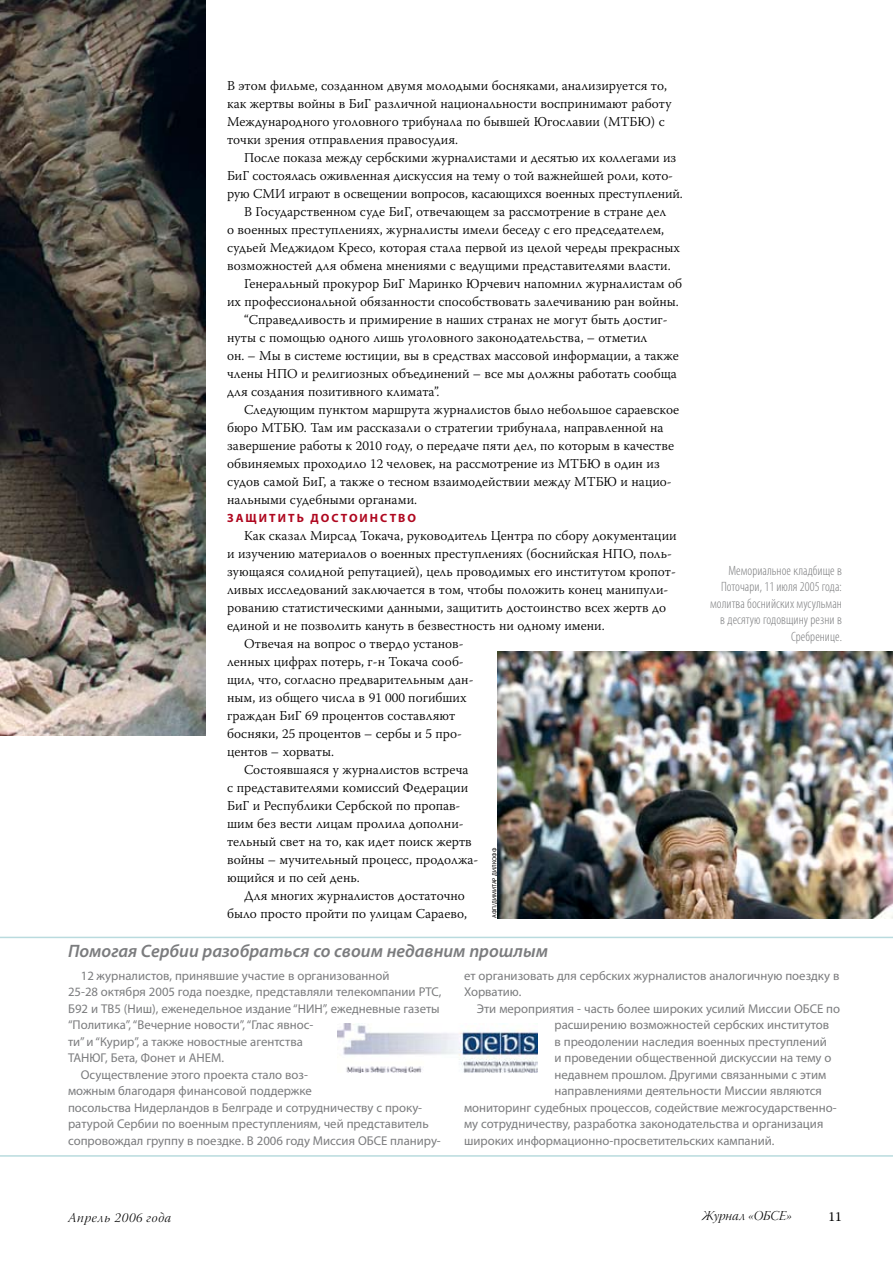
<style>
.page{position:relative;width:893px;height:1263px;background:#fff}
.page>*{position:absolute;margin:0;border:0;box-sizing:border-box;transform-origin:0 0}
.t1{font:italic 600 18px "Myriad Pro";color:#7b7c7e}
.t2{font:300 13.5px/18px "Warnock Pro";color:#000}
.t3{font:300 condensed 13.5px/16.5px "Myriad Pro";letter-spacing:.005em;color:#7b7c7e;text-align:right}
.t4{font:13.5px "Warnock Pro Light It Disp";letter-spacing:.045em;color:#000}
.t5{font:13.5px "Warnock Pro Light It Disp";letter-spacing:.01em;color:#000}
.t6{font:13.5px "Warnock Pro";color:#000}
.t7{font:12.75px/16.5px "Myriad Pro";color:#7b7c7e}
.t8{font:700 12px "Myriad Pro";letter-spacing:.17em;color:#af071f}
.t9{font:6px "Myriad Pro";letter-spacing:.02em;color:#000}
</style>
<div class="page">
<img style="left:0;top:0;width:206px;height:736px">
<img style="left:497px;top:652px;width:396px;height:266px">
<img style="left:338px;top:1024px;width:199px;height:49px">
<hr style="left:0;top:937px;width:893px;height:1px;background:#b9dbde">
<hr style="left:0;top:1155px;width:893px;height:2px;background:#b9dbde">
<p class="t2" style="left:227px;top:76px;width:446px">В этом фильме, созданном двумя молодыми босняками, анализируется то, как жертвы войны в БиГ различной национальности воспринимают работу Международного уголовного трибунала по бывшей Югославии (МТБЮ) с точки зрения отправления правосудия.</p>
<p class="t2" style="left:244px;top:148px;width:434px">После показа между сербскими журналистами и десятью их коллегами из</p>
<p class="t2" style="left:227px;top:166px;width:448px">БиГ состоялась оживленная дискуссия на тему о той важнейшей роли, кото-</p>
<p class="t2" style="left:227px;top:184px;width:457px">рую СМИ играют в освещении вопросов, касающихся военных преступлений.</p>
<p class="t2" style="left:244px;top:202px;width:424px">В Государственном суде БиГ, отвечающем за рассмотрение в стране дел</p>
<p class="t2" style="left:227px;top:220px;width:439px">о военных преступлениях, журналисты имели беседу с его председателем,</p>
<p class="t2" style="left:227px;top:238px;width:455px">судьей Меджидом Кресо, которая стала первой из целой череды прекрасных</p>
<p class="t2" style="left:227px;top:256px;width:445px">возможностей для обмена мнениями с ведущими представителями власти.</p>
<p class="t2" style="left:244px;top:274px;width:440px">Генеральный прокурор БиГ Маринко Юрчевич напомнил журналистам об</p>
<p class="t2" style="left:227px;top:292px;width:453px">их профессиональной обязанности способствовать залечиванию ран войны.</p>
<p class="t2" style="left:244px;top:310px;width:425px">“Справедливость и примирение в наших странах не могут быть достиг-</p>
<p class="t2" style="left:227px;top:328px;width:422px">нуты с помощью одного лишь уголовного законодательства, – отметил</p>
<p class="t2" style="left:227px;top:346px;width:453px">он. – Мы в системе юстиции, вы в средствах массовой информации, а также</p>
<p class="t2" style="left:227px;top:364px;width:451px">члены НПО и религиозных объединений – все мы должны работать сообща</p>
<p class="t2" style="left:227px;top:382px;width:214px">для создания позитивного климата”.</p>
<p class="t2" style="left:244px;top:400px;width:437px">Следующим пунктом маршрута журналистов было небольшое сараевское</p>
<p class="t2" style="left:227px;top:418px;width:438px">бюро МТБЮ. Там им рассказали о стратегии трибунала, направленной на</p>
<p class="t2" style="left:227px;top:436px;width:448px">завершение работы к 2010 году, о передаче пяти дел, по которым в качестве</p>
<p class="t2" style="left:227px;top:454px;width:434px">обвиняемых проходило 12 человек, на рассмотрение из МТБЮ в один из</p>
<p class="t2" style="left:227px;top:472px;width:446px">судов самой БиГ, а также о тесном взаимодействии между МТБЮ и нацио-</p>
<p class="t2" style="left:227px;top:490px;width:192px">нальными судебными органами.</p>
<p class="t8" style="left:227px;top:510px;width:190px">ЗАЩИТИТЬ ДОСТОИНСТВО</p>
<p class="t2" style="left:244px;top:526px;width:434px">Как сказал Мирсад Токача, руководитель Центра по сбору документации</p>
<p class="t2" style="left:227px;top:544px;width:446px">и изучению материалов о военных преступлениях (боснийская НПО, поль-</p>
<p class="t2" style="left:227px;top:562px;width:450px">зующаяся солидной репутацией), цель проводимых его институтом кропот-</p>
<p class="t2" style="left:227px;top:580px;width:443px">ливых исследований заключается в том, чтобы положить конец манипули-</p>
<p class="t2" style="left:227px;top:598px;width:441px">рованию статистическими данными, защитить достоинство всех жертв до</p>
<p class="t2" style="left:227px;top:616px;width:379px">единой и не позволить кануть в безвестность ни одному имени.</p>
<p class="t2" style="left:244px;top:634px;width:221px">Отвечая на вопрос о твердо установ-</p>
<p class="t2" style="left:227px;top:652px;width:238px">ленных цифрах потерь, г‑н Токача сооб-</p>
<p class="t2" style="left:227px;top:670px;width:248px">щил, что, согласно предварительным дан-</p>
<p class="t2" style="left:227px;top:688px;width:241px">ным, из общего числа в 91 000 погибших</p>
<p class="t2" style="left:227px;top:706px;width:230px">граждан БиГ 69 процентов составляют</p>
<p class="t2" style="left:227px;top:724px;width:236px">босняки, 25 процентов – сербы и 5 про-</p>
<p class="t2" style="left:227px;top:742px;width:108px">центов – хорваты.</p>
<p class="t2" style="left:244px;top:760px;width:226px">Состоявшаяся у журналистов встреча</p>
<p class="t2" style="left:227px;top:778px;width:243px">с представителями комиссий Федерации</p>
<p class="t2" style="left:227px;top:796px;width:235px">БиГ и Республики Сербской по пропав-</p>
<p class="t2" style="left:227px;top:814px;width:238px">шим без вести лицам пролила дополни-</p>
<p class="t2" style="left:227px;top:832px;width:246px">тельный свет на то, как идет поиск жертв</p>
<p class="t2" style="left:227px;top:850px;width:253px">войны – мучительный процесс, продолжа-</p>
<p class="t2" style="left:227px;top:868px;width:134px">ющийся и по сей день.</p>
<p class="t2" style="left:244px;top:886px;width:222px">Для многих журналистов достаточно</p>
<p class="t2" style="left:227px;top:904px;width:241px">было просто пройти по улицам Сараево,</p>
<p class="t9" style="left:491px;top:918px;width:72px;rotate:-90deg">АФП/ДИМИТАР ДИЛКОФФ</p>
<h1 class="t1" style="left:68px;top:940px;width:482px">Помогая Сербии разобраться со своим недавним прошлым</h1>
<p class="t3" style="left:710px;top:562px;width:133px">Мемориальное кладбище в<br>Поточари, 11 июля 2005 года: молитва боснийских мусульман в десятую годовщину резни в<br>Сребренице.</p>
<p class="t7" style="left:81px;top:967px;width:310px">12 журналистов, принявшие участие в организованной</p>
<p class="t7" style="left:68px;top:983px;width:375px">25‑28 октября 2005 года поездке, представляли телекомпании РТС,</p>
<p class="t7" style="left:68px;top:1000px;width:373px">Б92 и ТВ5 (Ниш), еженедельное издание “НИН”, ежедневные газеты</p>
<p class="t7" style="left:68px;top:1016px;width:247px">“Политика”, “Вечерние новости”, “Глас явнос-</p>
<p class="t7" style="left:68px;top:1033px;width:236px">ти” и “Курир”, а также новостные агентства</p>
<p class="t7" style="left:68px;top:1049px;width:157px">ТАНЮГ, Бета, Фонет и АНЕМ.</p>
<p class="t7" style="left:81px;top:1066px;width:229px">Осуществление этого проекта стало воз-</p>
<p class="t7" style="left:68px;top:1082px;width:245px">можным благодаря финансовой поддержке</p>
<p class="t7" style="left:68px;top:1099px;width:356px">посольства Нидерландов в Белграде и сотрудничеству с проку-</p>
<p class="t7" style="left:68px;top:1115px;width:362px">ратурой Сербии по военным преступлениям, чей представитель</p>
<p class="t7" style="left:68px;top:1132px;width:374px">сопровождал группу в поездке. В 2006 году Миссия ОБСЕ планиру-</p>
<p class="t7" style="left:464px;top:967px;width:377px">ет организовать для сербских журналистов аналогичную поездку в<br>Хорватию.</p>
<p class="t7" style="left:477px;top:1000px;width:365px">Эти мероприятия - часть более широких усилий Миссии ОБСЕ по</p>
<p class="t7" style="left:554px;top:1016px;width:276px">расширению возможностей сербских институтов</p>
<p class="t7" style="left:554px;top:1033px;width:274px">в преодолении наследия военных преступлений</p>
<p class="t7" style="left:554px;top:1049px;width:279px">и проведении общественной дискуссии на тему о</p>
<p class="t7" style="left:554px;top:1066px;width:273px">недавнем прошлом. Другими связанными с этим</p>
<p class="t7" style="left:554px;top:1082px;width:269px">направлениями деятельности Миссии являются</p>
<p class="t7" style="left:464px;top:1099px;width:374px">мониторинг судебных процессов, содействие межгосударственно-</p>
<p class="t7" style="left:464px;top:1115px;width:361px">му сотрудничеству, разработка законодательства и организация</p>
<p class="t7" style="left:464px;top:1132px;width:312px">широких информационно-просветительских кампаний.</p>
<p class="t4" style="left:68px;top:1210px;width:105px">Апрель 2006 года</p>
<p class="t5" style="left:702px;top:1209px;width:92px">Журнал «ОБСЕ»</p>
<p class="t6" style="left:828px;top:1208px;width:15px">11</p>
</div>
